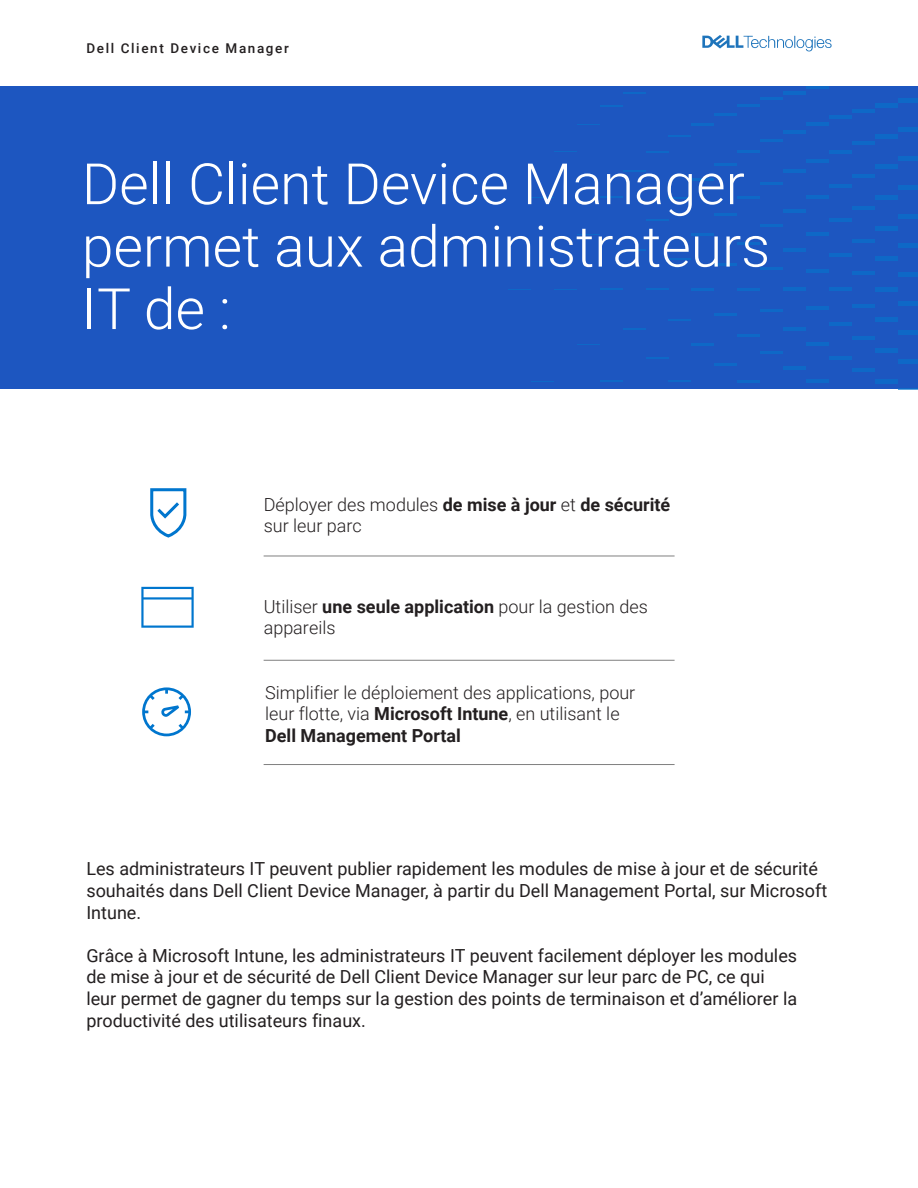
<style>
.page{position:relative;width:918px;height:1188px;background:#fff}
.page>*{position:absolute;margin:0;border:0;box-sizing:border-box;transform-origin:0 0}
.Paragraph_Style_2{font:300 57px/62.4px "Roboto";color:#fff}
.Paragraph_Style_6{font:18px/21.6px "Roboto";color:#231f20}
.Paragraph_Style_5{font:300 18px/21.6px "Roboto";color:#231f20}
.Paragraph_Style_3{font:300 18px/21.6px "Roboto";color:#231f20}
.Paragraph_Style_4{font:300 18px/21.6px "Roboto";color:#231f20}
.Paragraph_Style_1{font:500 13.5px "Roboto";letter-spacing:.12em;color:#231f20}
.s1{font-weight:700}
</style>
<div class="page">
<div style="left:142px;top:687px;width:49px;height:49px;border:3px solid #0076ce;border-radius:50%"></div>
<svg style="left:144px;top:689px;width:46px;height:43px"></svg>
<svg style="left:141px;top:587px;width:53px;height:41px"></svg>
<hr style="left:143px;top:597px;width:49px;height:3px;background:#0076ce">
<svg style="left:150px;top:488px;width:37px;height:50px"></svg>
<div style="left:0;top:86px;width:918px;height:303px;background:#1d56c0"></div>
<svg style="left:531px;top:381px;width:23px;height:1px"></svg>
<svg style="left:531px;top:197px;width:23px;height:1px"></svg>
<svg style="left:508px;top:289px;width:23px;height:1px"></svg>
<hr style="left:852px;top:368px;width:23px;height:4px;background:#0e68c7">
<hr style="left:852px;top:336px;width:23px;height:4px;background:#0e68c7">
<hr style="left:852px;top:304px;width:23px;height:3px;background:#0672cb">
<hr style="left:852px;top:271px;width:23px;height:4px;background:#0e68c7">
<hr style="left:852px;top:239px;width:23px;height:4px;background:#0e68c7">
<hr style="left:852px;top:206px;width:23px;height:4px;background:#0e68c7">
<hr style="left:852px;top:174px;width:23px;height:4px;background:#0e68c7">
<hr style="left:852px;top:142px;width:23px;height:3px;background:#0672cb">
<hr style="left:852px;top:109px;width:23px;height:4px;background:#0e68c7">
<hr style="left:829px;top:356px;width:23px;height:4px;background:#0e68c7">
<hr style="left:829px;top:322px;width:23px;height:4px;background:#0e68c7">
<hr style="left:829px;top:287px;width:23px;height:4px;background:#0e68c7">
<hr style="left:829px;top:253px;width:23px;height:4px;background:#0e68c7">
<hr style="left:829px;top:218px;width:23px;height:4px;background:#0e68c7">
<hr style="left:829px;top:184px;width:23px;height:4px;background:#0e68c7">
<hr style="left:829px;top:150px;width:23px;height:3px;background:#0672cb">
<hr style="left:829px;top:115px;width:23px;height:4px;background:#0e68c7">
<hr style="left:806px;top:379px;width:23px;height:4px;background:#0e68c7">
<hr style="left:806px;top:343px;width:23px;height:3px;background:#0672cb">
<hr style="left:806px;top:306px;width:23px;height:3px;background:#0672cb">
<hr style="left:806px;top:269px;width:23px;height:4px;background:#0e68c7">
<hr style="left:806px;top:233px;width:23px;height:3px;background:#0672cb">
<hr style="left:806px;top:196px;width:23px;height:3px;background:#0672cb">
<hr style="left:806px;top:159px;width:23px;height:3px;background:#0672cb">
<hr style="left:806px;top:122px;width:23px;height:4px;background:#0e68c7">
<hr style="left:806px;top:86px;width:23px;height:3px;background:#0672cb">
<hr style="left:783px;top:366px;width:23px;height:4px;background:#0e68c7">
<hr style="left:783px;top:327px;width:23px;height:3px;background:#0672cb">
<hr style="left:783px;top:288px;width:23px;height:3px;background:#0672cb">
<hr style="left:783px;top:248px;width:23px;height:4px;background:#0e68c7">
<hr style="left:783px;top:209px;width:23px;height:3px;background:#0672cb">
<hr style="left:783px;top:170px;width:23px;height:3px;background:#0672cb">
<hr style="left:783px;top:130px;width:23px;height:4px;background:#0e68c7">
<hr style="left:783px;top:91px;width:23px;height:3px;background:#0672cb">
<hr style="left:760px;top:351px;width:23px;height:3px;background:#0672cb">
<hr style="left:760px;top:309px;width:23px;height:3px;background:#0672cb">
<hr style="left:760px;top:267px;width:23px;height:3px;background:#0672cb">
<hr style="left:760px;top:224px;width:23px;height:3px;background:#0672cb">
<hr style="left:760px;top:182px;width:23px;height:3px;background:#0672cb">
<hr style="left:760px;top:140px;width:23px;height:2px;background:#0672cb">
<hr style="left:760px;top:97px;width:23px;height:3px;background:#0672cb">
<hr style="left:737px;top:380px;width:23px;height:2px;background:#0672cb">
<hr style="left:737px;top:334px;width:23px;height:3px;background:#0672cb">
<hr style="left:737px;top:288px;width:23px;height:3px;background:#0672cb">
<hr style="left:737px;top:242px;width:23px;height:3px;background:#0672cb">
<hr style="left:737px;top:196px;width:23px;height:3px;background:#0672cb">
<hr style="left:737px;top:150px;width:23px;height:3px;background:#0672cb">
<hr style="left:737px;top:104px;width:23px;height:3px;background:#0672cb">
<hr style="left:714px;top:363px;width:23px;height:3px;background:#0672cb">
<hr style="left:714px;top:313px;width:23px;height:3px;background:#0672cb">
<hr style="left:714px;top:263px;width:23px;height:2px;background:#0672cb">
<hr style="left:714px;top:213px;width:23px;height:2px;background:#0672cb">
<hr style="left:714px;top:163px;width:23px;height:2px;background:#0672cb">
<hr style="left:714px;top:113px;width:23px;height:2px;background:#0672cb">
<hr style="left:691px;top:343px;width:23px;height:3px;background:#0672cb">
<hr style="left:691px;top:288px;width:23px;height:2px;background:#0672cb">
<hr style="left:691px;top:233px;width:23px;height:2px;background:#0672cb">
<hr style="left:691px;top:178px;width:23px;height:2px;background:#0672cb">
<hr style="left:691px;top:123px;width:23px;height:2px;background:#0672cb">
<hr style="left:669px;top:380px;width:22px;height:2px;background:#0672cb">
<hr style="left:669px;top:319px;width:22px;height:2px;background:#0672cb">
<hr style="left:669px;top:258px;width:22px;height:2px;background:#0672cb">
<svg style="left:669px;top:197px;width:22px;height:1px"></svg>
<hr style="left:669px;top:135px;width:22px;height:2px;background:#0672cb">
<hr style="left:646px;top:357px;width:23px;height:2px;background:#0672cb">
<hr style="left:646px;top:288px;width:23px;height:2px;background:#0672cb">
<svg style="left:646px;top:220px;width:23px;height:1px"></svg>
<hr style="left:646px;top:151px;width:23px;height:2px;background:#0672cb">
<svg style="left:623px;top:328px;width:23px;height:1px"></svg>
<hr style="left:623px;top:249px;width:23px;height:2px;background:#0672cb">
<hr style="left:623px;top:170px;width:23px;height:2px;background:#0672cb">
<svg style="left:623px;top:92px;width:23px;height:1px"></svg>
<hr style="left:600px;top:380px;width:23px;height:2px;background:#0672cb">
<svg style="left:600px;top:289px;width:23px;height:1px"></svg>
<svg style="left:600px;top:197px;width:23px;height:1px"></svg>
<svg style="left:600px;top:105px;width:23px;height:1px"></svg>
<svg style="left:577px;top:344px;width:23px;height:1px"></svg>
<svg style="left:577px;top:234px;width:23px;height:1px"></svg>
<svg style="left:577px;top:124px;width:23px;height:1px"></svg>
<svg style="left:554px;top:289px;width:23px;height:1px"></svg>
<svg style="left:554px;top:151px;width:23px;height:1px"></svg>
<svg style="left:898px;top:389px;width:20px;height:1px"></svg>
<hr style="left:898px;top:360px;width:20px;height:4px;background:#0e68c7">
<hr style="left:898px;top:331px;width:20px;height:4px;background:#0e68c7">
<hr style="left:898px;top:302px;width:20px;height:4px;background:#0e68c7">
<hr style="left:898px;top:273px;width:20px;height:4px;background:#0e68c7">
<hr style="left:898px;top:244px;width:20px;height:4px;background:#0e68c7">
<hr style="left:898px;top:215px;width:20px;height:4px;background:#0e68c7">
<hr style="left:898px;top:186px;width:20px;height:4px;background:#0e68c7">
<hr style="left:898px;top:157px;width:20px;height:4px;background:#0e68c7">
<hr style="left:898px;top:128px;width:20px;height:4px;background:#0e68c7">
<hr style="left:898px;top:99px;width:20px;height:4px;background:#0e68c7">
<hr style="left:875px;top:379px;width:23px;height:4px;background:#0e68c7">
<div style="left:875px;top:348px;width:23px;height:5px;background:#0e68c7"></div>
<hr style="left:875px;top:318px;width:23px;height:4px;background:#0e68c7">
<hr style="left:875px;top:287px;width:23px;height:4px;background:#0e68c7">
<hr style="left:875px;top:257px;width:23px;height:4px;background:#0e68c7">
<hr style="left:875px;top:226px;width:23px;height:4px;background:#0e68c7">
<div style="left:875px;top:195px;width:23px;height:5px;background:#0e68c7"></div>
<hr style="left:875px;top:165px;width:23px;height:4px;background:#0e68c7">
<hr style="left:875px;top:134px;width:23px;height:4px;background:#0e68c7">
<hr style="left:875px;top:104px;width:23px;height:4px;background:#0e68c7">
<svg style="left:702px;top:35px;width:130px;height:16px"></svg>
<hr style="left:264px;top:556px;width:411px;height:1px;background:#808080">
<hr style="left:264px;top:660px;width:411px;height:1px;background:#808080">
<hr style="left:264px;top:764px;width:411px;height:1px;background:#808080">
<p class="Paragraph_Style_1" style="left:86px;top:39px;width:204px">Dell Client Device Manager</p>
<p class="Paragraph_Style_2" style="left:82px;top:151px;width:690px">Dell Client Device Manager permet aux administrateurs<br>IT de :</p>
<p class="Paragraph_Style_3" style="left:264px;top:493px;width:408px">Déployer des modules <span class="s1">de mise à jour</span> et <span class="s1">de sécurité </span>sur leur parc</p>
<p class="Paragraph_Style_4" style="left:264px;top:595px;width:386px">Utiliser <span class="s1">une seule application</span> pour la gestion des appareils</p>
<p class="Paragraph_Style_5" style="left:265px;top:681px;width:372px">Simplifier le déploiement des applications, pour leur flotte, via <span class="s1">Microsoft Intune</span>, en utilisant le<br><span class="s1">Dell Management Portal</span></p>
<p class="Paragraph_Style_6" style="left:86px;top:858px;width:742px">Les administrateurs IT peuvent publier rapidement les modules de mise à jour et de sécurité souhaités dans Dell Client Device Manager, à partir du Dell Management Portal, sur Microsoft<br>Intune.</p>
<p class="Paragraph_Style_6" style="left:86px;top:944px;width:712px">Grâce à Microsoft Intune, les administrateurs IT peuvent facilement déployer les modules de mise à jour et de sécurité de Dell Client Device Manager sur leur parc de PC, ce qui leur permet de gagner du temps sur la gestion des points de terminaison et d’améliorer la productivité des utilisateurs finaux.</p>
</div>
